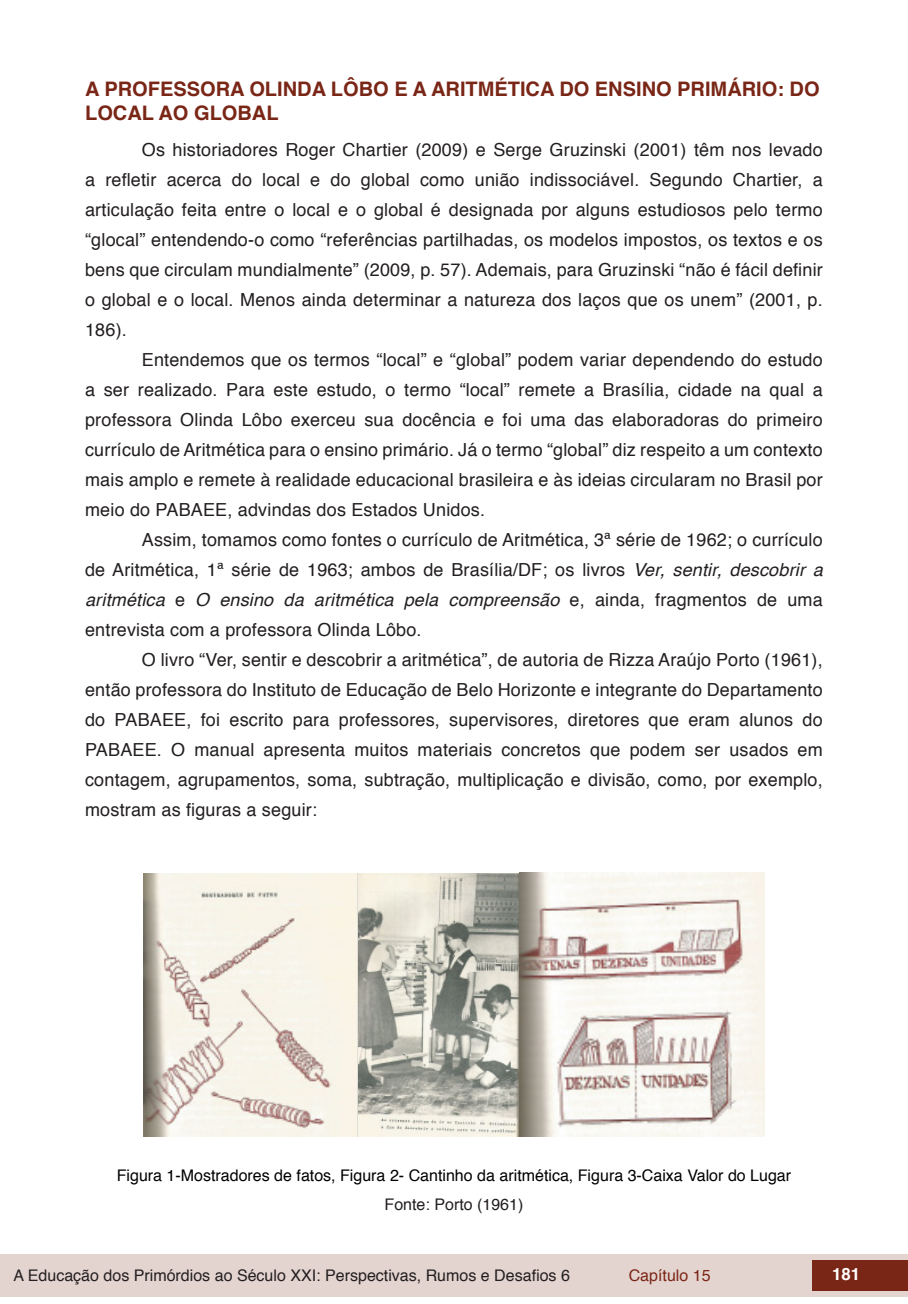
<style>
.page{position:relative;width:908px;height:1304px;background:#fff}
.page>*{position:absolute;margin:0;border:0;box-sizing:border-box;transform-origin:0 0}
.TITULOS{font:700 20px/24px "Helvetica";color:#7a2616}
.txt{font:18px/30px "Helvetica";letter-spacing:.01em;color:#231f20;text-align:justify}
.t1{font:700 16.8px "Helvetica";color:#fff}
.info_tab_graf_imag{font:16px "Helvetica";color:#000}
.fonte_tab_gra_imag{font:16px "Helvetica";color:#231f20}
.t2{font:16px "Helvetica";color:#7a2616}
.s1{font-style:italic}
</style>
<div class="page">
<div style="left:0;top:1254px;width:906px;height:43px;background:#e4d4d0"></div>
<div style="left:812px;top:1261px;width:95px;height:30px;background:#7a2616"></div>
<img style="left:144px;top:872px;width:619px;height:264px">
<p class="TITULOS" style="left:85px;top:77px;width:735px">A PROFESSORA OLINDA LÔBO E A ARITMÉTICA DO ENSINO PRIMÁRIO: DO<br>LOCAL AO GLOBAL</p>
<p class="txt" style="left:85px;top:135px;width:738px;text-indent:57px">Os historiadores Roger Chartier (2009) e Serge Gruzinski (2001) têm nos levado a refletir acerca do local e do global como união indissociável. Segundo Chartier, a articulação feita entre o local e o global é designada por alguns estudiosos pelo termo “glocal” entendendo-o como “referências partilhadas, os modelos impostos, os textos e os bens que circulam mundialmente” (2009, p. 57). Ademais, para Gruzinski “não é fácil definir o global e o local. Menos ainda determinar a natureza dos laços que os unem” (2001, p.<br>186).</p>
<p class="txt" style="left:85px;top:345px;width:738px;text-indent:57px">Entendemos que os termos “local” e “global” podem variar dependendo do estudo a ser realizado. Para este estudo, o termo “local” remete a Brasília, cidade na qual a professora Olinda Lôbo exerceu sua docência e foi uma das elaboradoras do primeiro currículo de Aritmética para o ensino primário. Já o termo “global” diz respeito a um contexto mais amplo e remete à realidade educacional brasileira e às ideias circularam no Brasil por meio do PABAEE, advindas dos Estados Unidos.</p>
<p class="txt" style="left:85px;top:525px;width:739px;text-indent:57px">Assim, tomamos como fontes o currículo de Aritmética, 3ª série de 1962; o currículo de Aritmética, 1ª série de 1963; ambos de Brasília/DF; os livros <span class="s1">Ver, sentir, descobrir a aritmética</span> e <span class="s1">O ensino da aritmética pela compreensão</span> e, ainda, fragmentos de uma entrevista com a professora Olinda Lôbo.</p>
<p class="txt" style="left:85px;top:645px;width:738px;text-indent:57px">O livro “Ver, sentir e descobrir a aritmética”, de autoria de Rizza Araújo Porto (1961), então professora do Instituto de Educação de Belo Horizonte e integrante do Departamento do PABAEE, foi escrito para professores, supervisores, diretores que eram alunos do PABAEE. O manual apresenta muitos materiais concretos que podem ser usados em contagem, agrupamentos, soma, subtração, multiplicação e divisão, como, por exemplo, mostram as figuras a seguir:</p>
<p class="info_tab_graf_imag" style="left:117px;top:1163px;width:675px">Figura 1-Mostradores de fatos, Figura 2- Cantinho da aritmética, Figura 3-Caixa Valor do Lugar</p>
<p class="fonte_tab_gra_imag" style="left:384px;top:1192px;width:140px">Fonte: Porto (1961)</p>
<p class="fonte_tab_gra_imag" style="left:14px;top:1263px;width:557px">A Educação dos Primórdios ao Século XXI: Perspectivas, Rumos e Desafios 6</p>
<p class="t2" style="left:628px;top:1263px;width:83px">Capítulo 15</p>
<p class="t1" style="left:831px;top:1261px;width:30px">181</p>
</div>
